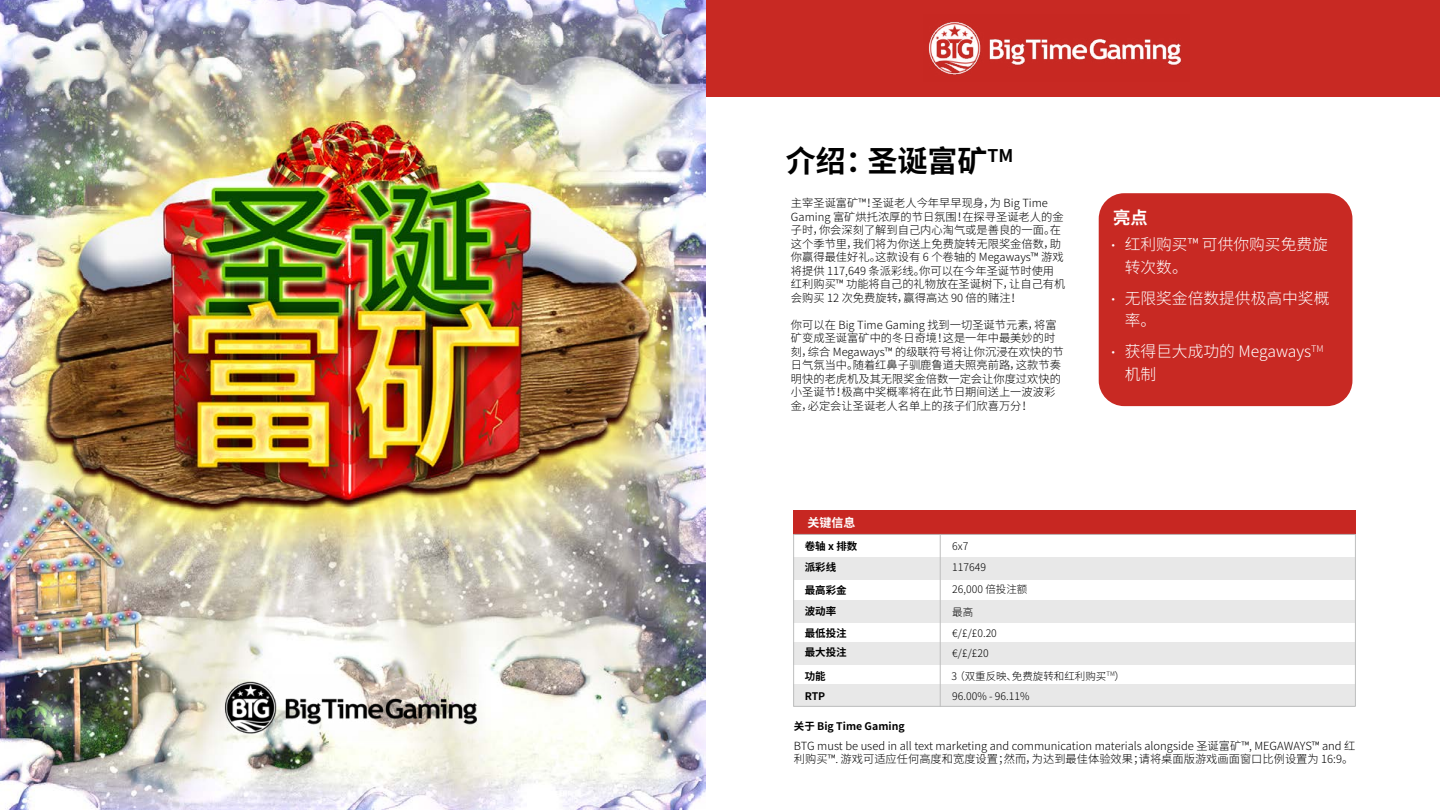
<style>
.page{position:relative;width:1440px;height:810px;background:#fff}
.page>*{position:absolute;margin:0;border:0;box-sizing:border-box;transform-origin:0 0}
.t1{font:700 30px "Noto Sans CJ Ktc";color:#000}
.t2{font:700 17.25px "Noto Sans CJ Ktc";color:#fff}
.t3{font:300 15.75px/22.5px "Noto Sans CJ Ktc";color:#fff}
.t4{font:700 12px "Noto Sans CJ Ktc";color:#fff}
.t5{font:300 11.25px/13.5px "Noto Sans CJ Ktc";color:#000}
.t6{font:300 10.5px "Noto Sans CJ Ktc";color:#000}
.t7{font:700 10.5px "Noto Sans CJ Ktc";color:#000}
.s1{font-family:"Lato";font-weight:400}
</style>
<div class="page">
<img style="left:0;top:0;width:706px;height:810px">
<div style="left:706px;top:0;width:734px;height:96px;background:#c82923"></div>
<div style="left:793px;top:557px;width:562px;height:22px;background:#e8e8e8"></div>
<div style="left:793px;top:642px;width:562px;height:23px;background:#e8e8e8"></div>
<div style="left:793px;top:601px;width:562px;height:22px;background:#e8e8e8"></div>
<div style="left:793px;top:685px;width:562px;height:22px;background:#e8e8e8"></div>
<img style="left:929px;top:21px;width:252px;height:54px">
<div style="left:793px;top:510px;width:563px;height:25px;background:#c72722"></div>
<div style="left:793px;top:534px;width:563px;height:173px;border:1px solid #bdbebe"></div>
<hr style="left:940px;top:535px;width:1px;height:172px;background:#bdbebe">
<div style="left:1099px;top:193px;width:253px;height:213px;background:#c82923;border-radius:26px"></div>
<img style="left:219px;top:674px;width:267px;height:67px">
<h1 class="t1" style="left:786px;top:144px;width:229px">介绍：圣诞富矿<sup>TM</sup></h1>
<p class="t5" style="left:791px;top:197px;width:276px">主宰圣诞富矿™！圣诞老人今年早早现身，为 Big Time<br>Gaming 富矿烘托浓厚的节日氛围！在探寻圣诞老人的金子时，你会深刻了解到自己内心淘气或是善良的一面。在这个季节里，我们将为你送上免费旋转无限奖金倍数，助你赢得最佳好礼。这款设有 6 个卷轴的 Megaways™ 游戏将提供 117,649 条派彩线。你可以在今年圣诞节时使用红利购买™ 功能将自己的礼物放在圣诞树下，让自己有机会购买 12 次免费旋转，赢得高达 90 倍的赌注！</p>
<p class="t5" style="left:791px;top:318px;width:274px">你可以在 Big Time Gaming 找到一切圣诞节元素，将富矿变成圣诞富矿中的冬日奇境！这是一年中最美妙的时刻，综合 Megaways™ 的级联符号将让你沉浸在欢快的节日气氛当中。随着红鼻子驯鹿鲁道夫照亮前路，这款节奏明快的老虎机及其无限奖金倍数一定会让你度过欢快的小圣诞节！极高中奖概率将在此节日期间送上一波波彩金，必定会让圣诞老人名单上的孩子们欣喜万分！</p>
<p class="t4" style="left:808px;top:516px;width:49px">关键信息</p>
<p class="t7" style="left:805px;top:540px;width:54px">卷轴 x 排数</p>
<p class="t6" style="left:952px;top:540px;width:18px">6x7</p>
<p class="t7" style="left:805px;top:561px;width:33px">派彩线</p>
<p class="t6" style="left:952px;top:562px;width:35px">117649</p>
<p class="t7" style="left:805px;top:584px;width:43px">最高彩金</p>
<p class="t6" style="left:952px;top:583px;width:77px">26,000 倍投注额</p>
<p class="t7" style="left:805px;top:606px;width:33px">波动率</p>
<p class="t6" style="left:952px;top:606px;width:22px">最高</p>
<h2 class="t2" style="left:1113px;top:208px;width:36px">亮点</h2>
<h3 class="t3" style="left:1125px;top:234px;width:205px;text-indent:-13px"><span class="s1">·</span> 红利购买™ 可供你购买免费旋转次数。</h3>
<h3 class="t3" style="left:1125px;top:287px;width:206px;text-indent:-13px"><span class="s1">·</span> 无限奖金倍数提供极高中奖概率。</h3>
<h3 class="t3" style="left:1125px;top:341px;width:200px;text-indent:-14px"><span class="s1">·</span> 获得巨大成功的 Megaways<sup>TM</sup>机制</h3>
<p class="t7" style="left:805px;top:627px;width:43px">最低投注</p>
<p class="t6" style="left:952px;top:628px;width:46px">€/£/£0.20</p>
<p class="t7" style="left:805px;top:646px;width:43px">最大投注</p>
<p class="t6" style="left:952px;top:647px;width:38px">€/£/£20</p>
<p class="t7" style="left:805px;top:670px;width:22px">功能</p>
<p class="t6" style="left:952px;top:670px;width:175px">3 （双重反映、免费旋转和红利购买<sup>TM</sup>）</p>
<p class="t7" style="left:805px;top:690px;width:22px">RTP</p>
<p class="t7" style="left:794px;top:721px;width:112px">关于 Big Time Gaming</p>
<p class="t6" style="left:952px;top:691px;width:79px">96.00% - 96.11%</p>
<p class="t5" style="left:794px;top:739px;width:563px">BTG must be used in all text marketing and communication materials alongside 圣诞富矿™, MEGAWAYS™ and 红利购买™. 游戏可适应任何高度和宽度设置；然而，为达到最佳体验效果；请将桌面版游戏画面窗口比例设置为 16:9。</p>
</div>
